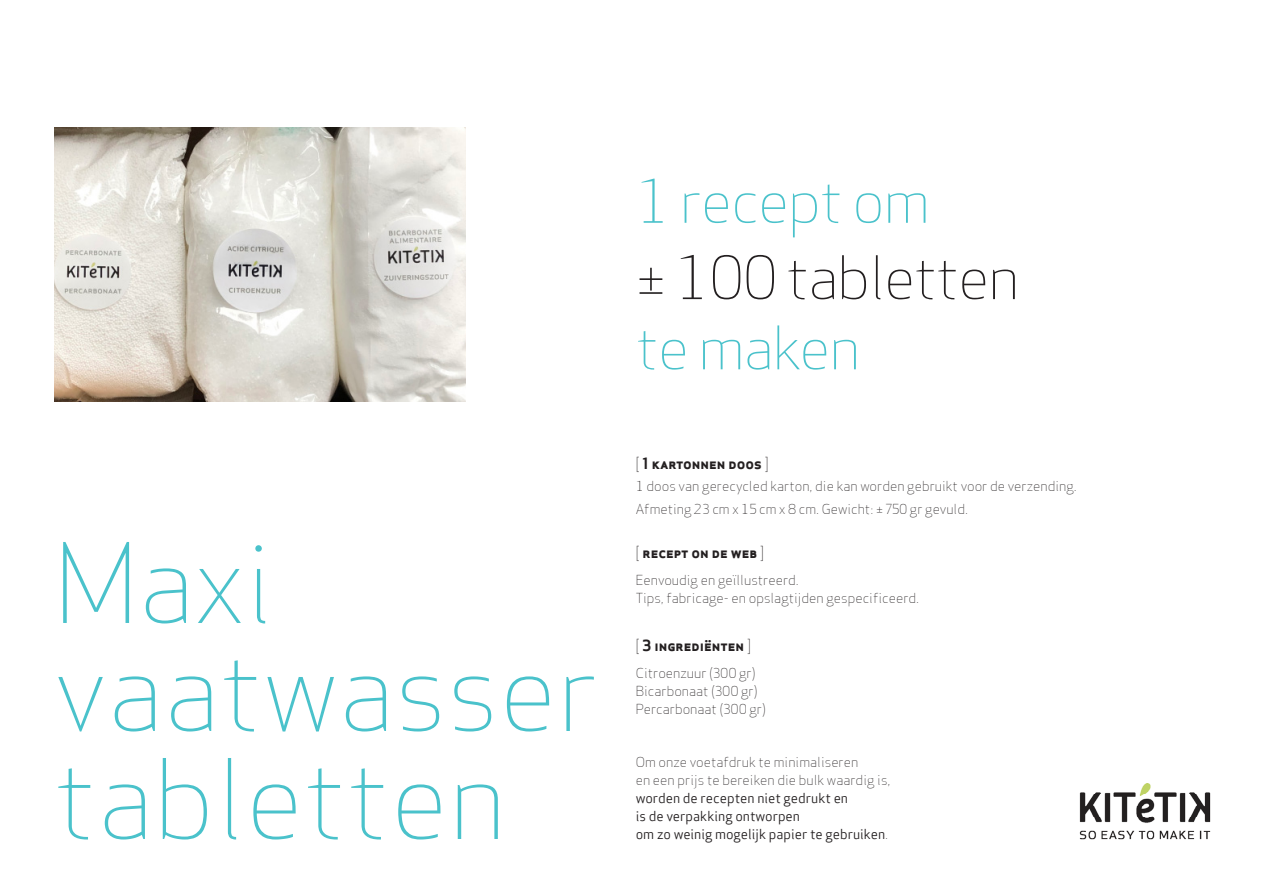
<style>
.page{position:relative;width:1263px;height:893px;background:#fff}
.page>*{position:absolute;margin:0;border:0;box-sizing:border-box;transform-origin:0 0}
.Body{font:108px/108px "Apex Sans Light T";color:#4ac2cb}
.Body-2{font:58.5px/70.2px "Apex Sans Light T";letter-spacing:-.025em;color:#231f20}
.Body-3{font:58.5px "Apex Sans Light T";letter-spacing:-.025em;color:#4ac2cb}
.Body-4{font:15px "Apex Sans Bold C";color:#231f20}
.Body-5{font:13.5px/18px "Apex Sans Light T";color:#231f20}
.Body-6{font:13.5px/18px "Apex Sans Book T";color:#231f20}
.s1{color:#4ac2cb}
.s2{font-family:"Apex Sans Light T"}
</style>
<div class="page">
<img style="left:54px;top:128px;width:412px;height:274px">
<img style="left:1079px;top:783px;width:132px;height:57px">
<p class="Body" style="left:54px;top:528px;width:546px">Maxi vaatwasser tabletten</p>
<p class="Body-3" style="left:636px;top:164px;width:296px">1 recept om</p>
<p class="Body-2" style="left:636px;top:242px;width:385px">± 100 tabletten <span class="s1">te maken</span></p>
<p class="Body-4" style="left:636px;top:454px;width:134px"><span class="s2">[</span> 1 kartonnen doos <span class="s2">]</span></p>
<p class="Body-5" style="left:636px;top:477px;width:442px">1 doos van gerecycled karton, die kan worden gebruikt voor de verzending.</p>
<p class="Body-5" style="left:636px;top:500px;width:334px">Afmeting 23 cm x 15 cm x 8 cm. Gewicht: ± 750 gr gevuld.</p>
<p class="Body-4" style="left:636px;top:543px;width:130px"><span class="s2">[</span> recept on de web <span class="s2">]</span></p>
<p class="Body-5" style="left:636px;top:571px;width:285px">Eenvoudig en geïllustreerd.<br>Tips, fabricage- en opslagtijden gespecificeerd.</p>
<p class="Body-4" style="left:636px;top:636px;width:117px"><span class="s2">[</span> 3 ingrediënten <span class="s2">]</span></p>
<p class="Body-5" style="left:636px;top:664px;width:132px">Citroenzuur (300 gr)<br>Bicarbonaat (300 gr)<br>Percarbonaat (300 gr)</p>
<p class="Body-6" style="left:636px;top:753px;width:256px"><span class="s2">Om onze voetafdruk te minimaliseren<br>en een prijs te bereiken die bulk waardig is, </span>worden de recepten niet gedrukt en<br>is de verpakking ontworpen<br>om zo weinig mogelijk papier te gebruiken<span class="s2">.</span></p>
</div>
